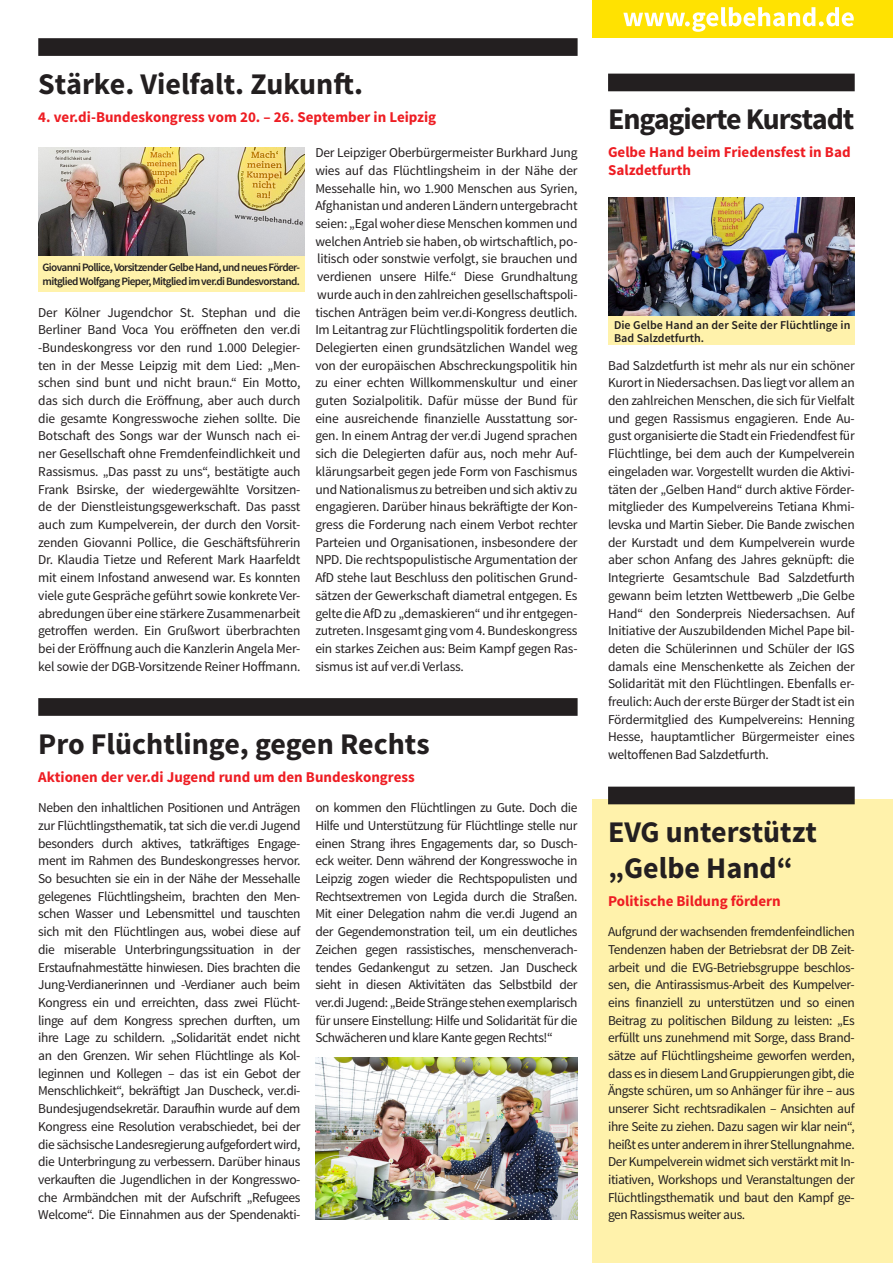
<style>
.page{position:relative;width:893px;height:1263px;background:#fff}
.page>*{position:absolute;margin:0;border:0;box-sizing:border-box;transform-origin:0 0}
._1_Headline__20_23_6{font:700 30px/35.4px "Source Sans Pro";color:#231f20}
._1_Headline__20_23_6-2{font:700 30px "Source Sans Pro";letter-spacing:-.035em;color:#231f20}
.Subline__10_11_8{font:700 15px/17.7px "Source Sans Pro";color:#ee1d23}
.Text__9_11_8{font:13.5px/17.7px "Source Sans Pro";letter-spacing:-.03em;color:#231f20;text-align:justify}
.Bildunterschrift__9{font:600 12px/13.5px "Source Sans Pro";color:#231f20}
.Bildunterschrift__9-2{font:600 11.25px/13.5px "Source Sans Pro";letter-spacing:-.055em;color:#231f20}
</style>
<div class="page">
<div style="left:592px;top:0;width:301px;height:38px;background:#ffe201"></div>
<svg style="left:623px;top:7px;width:231px;height:25px"></svg>
<div style="left:592px;top:799px;width:301px;height:464px;background:#fff2ab"></div>
<div style="left:38px;top:38px;width:540px;height:18px;background:#231f20"></div>
<div style="left:38px;top:698px;width:540px;height:18px;background:#231f20"></div>
<div style="left:608px;top:74px;width:247px;height:17px;background:#231f20"></div>
<div style="left:608px;top:787px;width:247px;height:17px;background:#231f20"></div>
<img style="left:38px;top:148px;width:266px;height:108px">
<img style="left:608px;top:198px;width:247px;height:118px">
<img style="left:315px;top:1057px;width:263px;height:162px">
<div style="left:38px;top:256px;width:266px;height:35px;background:#fff2ab"></div>
<div style="left:608px;top:316px;width:247px;height:29px;background:#fff2ab"></div>
<p class="_1_Headline__20_23_6" style="left:38px;top:67px;width:326px">Stärke. Vielfalt. Zukunft.</p>
<p class="Subline__10_11_8" style="left:38px;top:109px;width:399px">4. ver.di-Bundeskongress vom 20. – 26. September in Leipzig</p>
<p class="Bildunterschrift__9-2" style="left:43px;top:261px;width:259px">Giovanni Pollice, Vorsitzender Gelbe Hand, und neues Förder&shy;mitglied Wolfgang Pieper, Mitglied im ver.di Bundesvorstand.</p>
<p class="Text__9_11_8" style="left:38px;top:303px;width:264px">Der Kölner Jugendchor St. Stephan und die Berliner Band Voca You eröffneten den ver.di -Bundeskongress vor den rund 1.000 Delegier&shy;ten in der Messe Leipzig mit dem Lied: „Men&shy;schen sind bunt und nicht braun.“ Ein Motto, das sich durch die Eröffnung, aber auch durch die gesamte Kongresswoche ziehen sollte. Die Botschaft des Songs war der Wunsch nach ei&shy;ner Gesellschaft ohne Fremdenfeindlichkeit und Rassismus. „Das passt zu uns“, bestätigte auch Frank Bsirske, der wiedergewählte Vorsitzen&shy;de der Dienstleistungsgewerkschaft. Das passt auch zum Kumpelverein, der durch den Vorsit&shy;zenden Giovanni Pollice, die Geschäftsführerin Dr. Klaudia Tietze und Referent Mark Haarfeldt mit einem Infostand anwesend war. Es konnten viele gute Gespräche geführt sowie konkrete Ver&shy;abredungen über eine stärkere Zusammenarbeit getroffen werden. Ein Grußwort überbrachten bei der Eröffnung auch die Kanzlerin Angela Mer&shy;kel sowie der DGB-Vorsitzende Reiner Hoffmann.</p>
<p class="Text__9_11_8" style="left:315px;top:144px;width:264px">Der Leipziger Oberbürgermeister Burkhard Jung wies auf das Flüchtlingsheim in der Nähe der Messehalle hin, wo 1.900 Menschen aus Syrien, Afghanistan und anderen Ländern untergebracht seien: „Egal woher diese Menschen kommen und welchen Antrieb sie haben, ob wirtschaftlich, po&shy;litisch oder sonstwie verfolgt, sie brauchen und verdienen unsere Hilfe.“ Diese Grundhaltung wurde auch in den zahlreichen gesellschaftspoli&shy;tischen Anträgen beim ver.di-Kongress deutlich.<br>Im Leitantrag zur Flüchtlingspolitik forderten die Delegierten einen grundsätzlichen Wandel weg von der europäischen Abschreckungspolitik hin zu einer echten Willkommenskultur und einer guten Sozialpolitik. Dafür müsse der Bund für eine ausreichende finanzielle Ausstattung sor&shy;gen. In einem Antrag der ver.di Jugend sprachen sich die Delegierten dafür aus, noch mehr Auf&shy;klärungsarbeit gegen jede Form von Faschismus und Nationalismus zu betreiben und sich aktiv zu engagieren. Darüber hinaus bekräftigte der Kon&shy;gress die Forderung nach einem Verbot rechter Parteien und Organisationen, insbesondere der NPD. Die rechtspopulistische Argumentation der AfD stehe laut Beschluss den politischen Grund&shy;sätzen der Gewerkschaft diametral entgegen. Es gelte die AfD zu „demaskieren“ und ihr entgegen&shy;zutreten. Insgesamt ging vom 4. Bundeskongress ein starkes Zeichen aus: Beim Kampf gegen Ras&shy;sismus ist auf ver.di Verlass.</p>
<p class="_1_Headline__20_23_6" style="left:38px;top:727px;width:393px">Pro Flüchtlinge, gegen Rechts</p>
<p class="Subline__10_11_8" style="left:38px;top:768px;width:378px">Aktionen der ver.di Jugend rund um den Bundeskongress</p>
<p class="Text__9_11_8" style="left:38px;top:799px;width:264px">Neben den inhaltlichen Positionen und Anträgen zur Flüchtlingsthematik, tat sich die ver.di Jugend besonders durch aktives, tatkräftiges Engage&shy;ment im Rahmen des Bundeskongresses hervor.<br>So besuchten sie ein in der Nähe der Messehalle gelegenes Flüchtlingsheim, brachten den Men&shy;schen Wasser und Lebensmittel und tauschten sich mit den Flüchtlingen aus, wobei diese auf die miserable Unterbringungssituation in der Erstaufnahmestätte hinwiesen. Dies brachten die Jung-Verdianerinnen und -Verdianer auch beim Kongress ein und erreichten, dass zwei Flücht&shy;linge auf dem Kongress sprechen durften, um ihre Lage zu schildern. „Solidarität endet nicht an den Grenzen. Wir sehen Flüchtlinge als Kol&shy;leginnen und Kollegen – das ist ein Gebot der Menschlichkeit“, bekräftigt Jan Duscheck, ver.di-Bundesjugendsekretär. Daraufhin wurde auf dem Kongress eine Resolution verabschiedet, bei der die sächsische Landesregierung aufgefordert wird, die Unterbringung zu verbessern. Darüber hinaus verkauften die Jugendlichen in der Kongresswo&shy;che Armbändchen mit der Aufschrift „Refugees Welcome“. Die Einnahmen aus der Spendenakti-</p>
<p class="Text__9_11_8" style="left:315px;top:799px;width:264px">on kommen den Flüchtlingen zu Gute. Doch die Hilfe und Unterstützung für Flüchtlinge stelle nur einen Strang ihres Engagements dar, so Dusch&shy;eck weiter. Denn während der Kongresswoche in Leipzig zogen wieder die Rechtspopulisten und Rechtsextremen von Legida durch die Straßen.<br>Mit einer Delegation nahm die ver.di Jugend an der Gegendemonstration teil, um ein deutliches Zeichen gegen rassistisches, menschenverach&shy;tendes Gedankengut zu setzen. Jan Duscheck sieht in diesen Aktivitäten das Selbstbild der ver.di Jugend: „Beide Stränge stehen exemplarisch für unsere Einstellung: Hilfe und Solidarität für die Schwächeren und klare Kante gegen Rechts!“</p>
<p class="_1_Headline__20_23_6-2" style="left:608px;top:100px;width:248px">Engagierte Kurstadt</p>
<p class="Subline__10_11_8" style="left:608px;top:144px;width:244px">Gelbe Hand beim Friedensfest in Bad<br>Salzdetfurth</p>
<p class="Bildunterschrift__9" style="left:614px;top:318px;width:238px">Die Gelbe Hand an der Seite der Flüchtlinge in<br>Bad Salzdetfurth.</p>
<p class="Text__9_11_8" style="left:608px;top:357px;width:248px">Bad Salzdetfurth ist mehr als nur ein schöner Kurort in Niedersachsen. Das liegt vor allem an den zahlreichen Menschen, die sich für Vielfalt und gegen Rassismus engagieren. Ende Au&shy;gust organisierte die Stadt ein Friedendfest für Flüchtlinge, bei dem auch der Kumpelverein eingeladen war. Vorgestellt wurden die Aktivi&shy;täten der „Gelben Hand“ durch aktive Förder&shy;mitglieder des Kumpelvereins Tetiana Khmi&shy;levska und Martin Sieber. Die Bande zwischen der Kurstadt und dem Kumpelverein wurde aber schon Anfang des Jahres geknüpft: die Integrierte Gesamtschule Bad Salzdetfurth gewann beim letzten Wettbewerb „Die Gelbe Hand“ den Sonderpreis Niedersachsen. Auf Initiative der Auszubildenden Michel Pape bil&shy;deten die Schülerinnen und Schüler der IGS damals eine Menschenkette als Zeichen der Solidarität mit den Flüchtlingen. Ebenfalls er&shy;freulich: Auch der erste Bürger der Stadt ist ein Fördermitglied des Kumpelvereins: Henning Hesse, hauptamtlicher Bürgermeister eines weltoffenen Bad Salzdetfurth.</p>
<p class="_1_Headline__20_23_6" style="left:608px;top:816px;width:210px">EVG unterstützt „Gelbe Hand“</p>
<p class="Subline__10_11_8" style="left:608px;top:892px;width:174px">Politische Bildung fördern</p>
<p class="Text__9_11_8" style="left:608px;top:923px;width:248px">Aufgrund der wachsenden fremdenfeindlichen Tendenzen haben der Betriebsrat der DB Zeit&shy;arbeit und die EVG-Betriebsgruppe beschlos&shy;sen, die Antirassismus-Arbeit des Kumpelver&shy;eins finanziell zu unterstützen und so einen Beitrag zu politischen Bildung zu leisten: „Es erfüllt uns zunehmend mit Sorge, dass Brand&shy;sätze auf Flüchtlingsheime geworfen werden, dass es in diesem Land Gruppierungen gibt, die Ängste schüren, um so Anhänger für ihre – aus unserer Sicht rechtsradikalen – Ansichten auf ihre Seite zu ziehen. Dazu sagen wir klar nein“, heißt es unter anderem in ihrer Stellungnahme.<br>Der Kumpelverein widmet sich verstärkt mit In&shy;itiativen, Workshops und Veranstaltungen der Flüchtlingsthematik und baut den Kampf ge&shy;gen Rassismus weiter aus.</p>
</div>
